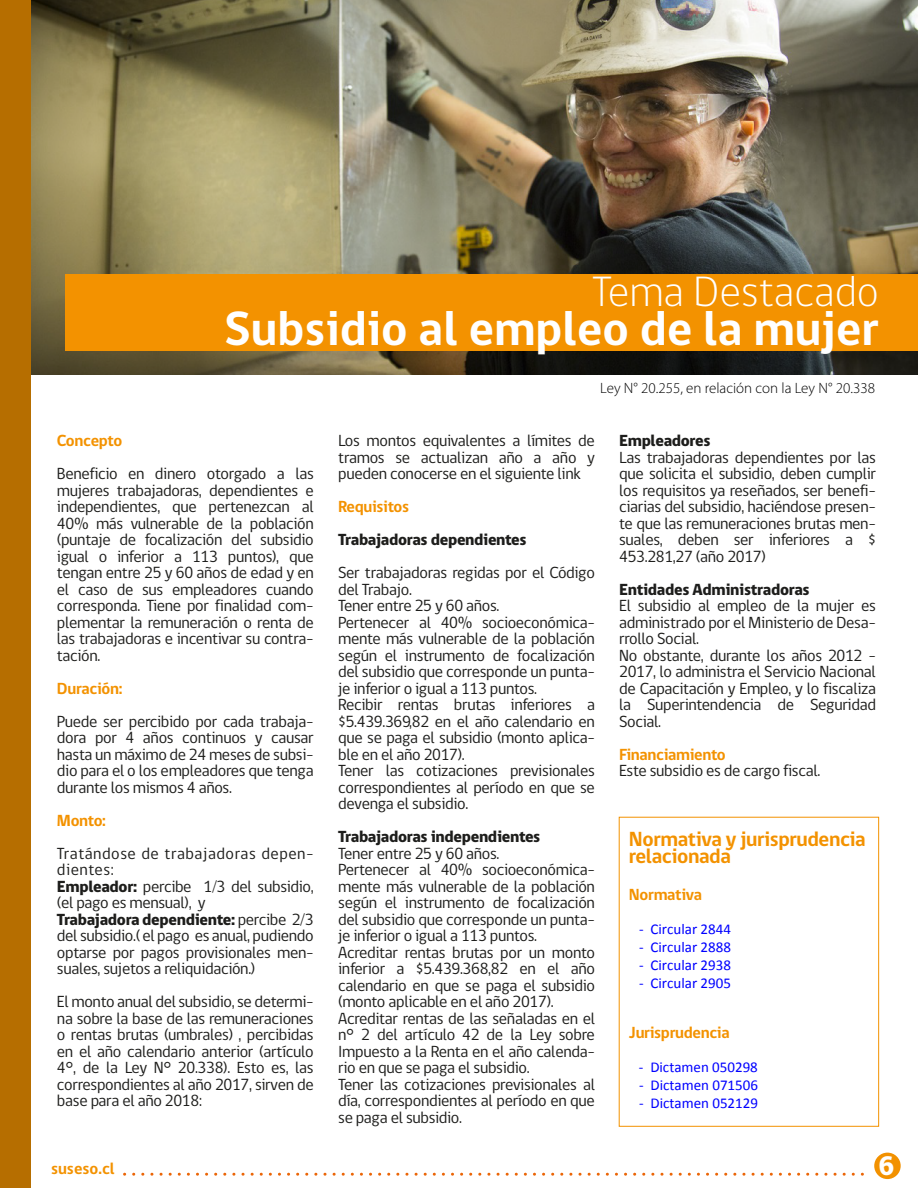
<style>
.page{position:relative;width:918px;height:1188px;background:#fff}
.page>*{position:absolute;margin:0;border:0;box-sizing:border-box;transform-origin:0 0}
.t1{font:700 49.2px "gob CL";color:#fff}
.t2{font:300 43.5px "gob CL";color:#fff}
.t3{font:800 27.3px "gob CL";color:#fff}
.t4{font:700 21px/16.5px "gob CL";letter-spacing:-.02em;color:#f39200}
.t5{font:16.5px/16.5px "gob CL";letter-spacing:-.02em;color:#1d1d1b;text-align:justify}
.t6{font:800 16.5px "gob CL";letter-spacing:-.02em;color:#1d1d1b}
.t7{font:700 16.5px "gob CL";letter-spacing:-.02em;color:#f39200}
.t8{font:700 16.5px "gob CL";color:#f39200}
.t9{font:15px "Calibri";color:#00f}
.t10{font:300 15px "Myriad Pro";color:#000}
.s1{font-weight:800}
</style>
<div class="page">
<img style="left:31px;top:0;width:887px;height:375px">
<div style="left:66px;top:275px;width:852px;height:76px;background:#f39200"></div>
<div style="left:0;top:0;width:31px;height:1188px;background:#b66e00"></div>
<div style="left:874px;top:1153px;width:27px;height:26px;background:#f29100;border-radius:50%"></div>
<svg style="left:125px;top:1173px;width:738px;height:3px"></svg>
<div style="left:619px;top:817px;width:260px;height:310px;border:1px solid #f39200"></div>
<h2 class="t2" style="left:592px;top:262px;width:289px">Tema Destacado</h2>
<h1 class="t1" style="left:224px;top:295px;width:656px">Subsidio al empleo de la mujer</h1>
<p class="t7" style="left:57px;top:429px;width:67px">Concepto</p>
<p class="t5" style="left:57px;top:466px;width:258px">Beneficio en dinero otorgado a las mujeres trabajadoras, dependientes e independientes, que pertenezcan al 40% más vulnerable de la población (puntaje de focalización del subsidio igual o inferior a 113 puntos), que tengan entre 25 y 60 años de edad y en el caso de sus empleadores cuando corresponda. Tiene por finalidad com&shy;plementar la remuneración o renta de las trabajadoras e incentivar su contra&shy;tación.</p>
<p class="t7" style="left:57px;top:677px;width:67px">Duración:</p>
<p class="t5" style="left:57px;top:713px;width:258px">Puede ser percibido por cada trabaja&shy;dora por 4 años continuos y causar hasta un máximo de 24 meses de subsi&shy;dio para el o los empleadores que tenga durante los mismos 4 años.</p>
<p class="t7" style="left:57px;top:809px;width:51px">Monto:</p>
<p class="t5" style="left:57px;top:845px;width:258px;text-align:left">Tratándose de trabajadoras depen&shy;dientes:<br><span class="s1">Empleador:</span> percibe 1/3 del subsidio, (el pago es mensual), y<br><span class="s1">Trabajadora dependiente:</span> percibe 2/3 del subsidio.( el pago es anual, pudiendo optarse por pagos provisionales men&shy;suales, sujetos a reliquidación.)</p>
<p class="t5" style="left:57px;top:994px;width:258px">El monto anual del subsidio, se determi&shy;na sobre la base de las remuneraciones o rentas brutas (umbrales) , percibidas en el año calendario anterior (artículo 4°, de la Ley N° 20.338). Esto es, las correspondientes al año 2017, sirven de base para el año 2018:</p>
<p class="t10" style="left:600px;top:379px;width:276px">Ley N° 20.255, en relación con la Ley N° 20.338</p>
<p class="t6" style="left:619px;top:429px;width:93px">Empleadores</p>
<p class="t5" style="left:619px;top:449px;width:258px">Las trabajadoras dependientes por las que solicita el subsidio, deben cumplir los requisitos ya reseñados, ser benefi&shy;ciarias del subsidio, haciéndose presen&shy;te que las remuneraciones brutas men&shy;suales, deben ser inferiores a $ 453.281,27 (año 2017)</p>
<p class="t6" style="left:619px;top:578px;width:192px">Entidades Administradoras</p>
<p class="t5" style="left:619px;top:598px;width:258px;text-align:left">El subsidio al empleo de la mujer es administrado por el Ministerio de Desa&shy;rrollo Social.<br>No obstante, durante los años 2012 -<br>2017, lo administra el Servicio Nacional de Capacitación y Empleo, y lo fiscaliza la Superintendencia de Seguridad<br>Social.</p>
<p class="t7" style="left:619px;top:743px;width:108px">Financiamiento</p>
<p class="t5" style="left:619px;top:763px;width:203px">Este subsidio es de cargo fiscal.</p>
<p class="t5" style="left:338px;top:433px;width:258px">Los montos equivalentes a límites de tramos se actualizan año a año y pueden conocerse en el siguiente link</p>
<p class="t7" style="left:338px;top:495px;width:72px">Requisitos</p>
<p class="t6" style="left:338px;top:528px;width:190px">Trabajadoras dependientes</p>
<p class="t5" style="left:338px;top:565px;width:258px;text-align:left">Ser trabajadoras regidas por el Código del Trabajo.<br>Tener entre 25 y 60 años.<br>Pertenecer al 40% socioeconómica&shy;mente más vulnerable de la población según el instrumento de focalización del subsidio que corresponde un punta&shy;je inferior o igual a 113 puntos.<br>Recibir rentas brutas inferiores a $5.439.369,82 en el año calendario en que se paga el subsidio (monto aplica&shy;ble en el año 2017).<br>Tener las cotizaciones previsionales correspondientes al período en que se devenga el subsidio.</p>
<p class="t6" style="left:338px;top:825px;width:204px">Trabajadoras independientes</p>
<p class="t5" style="left:338px;top:845px;width:258px;text-align:left">Tener entre 25 y 60 años.<br>Pertenecer al 40% socioeconómica&shy;mente más vulnerable de la población según el instrumento de focalización del subsidio que corresponde un punta&shy;je inferior o igual a 113 puntos.<br>Acreditar rentas brutas por un monto inferior a $5.439.368,82 en el año calendario en que se paga el subsidio (monto aplicable en el año 2017).<br>Acreditar rentas de las señaladas en el n° 2 del artículo 42 de la Ley sobre Impuesto a la Renta en el año calenda&shy;rio en que se paga el subsidio.<br>Tener las cotizaciones previsionales al día, correspondientes al período en que se paga el subsidio.</p>
<p class="t4" style="left:629px;top:831px;width:238px">Normativa y jurisprudencia relacionada</p>
<p class="t7" style="left:629px;top:883px;width:75px">Normativa</p>
<p class="t9" style="left:639px;top:920px;width:93px">- Circular 2844</p>
<p class="t9" style="left:639px;top:938px;width:93px">- Circular 2888</p>
<p class="t9" style="left:639px;top:956px;width:93px">- Circular 2938</p>
<p class="t9" style="left:639px;top:974px;width:93px">- Circular 2905</p>
<p class="t7" style="left:629px;top:1021px;width:102px">Jurisprudencia</p>
<p class="t9" style="left:639px;top:1058px;width:120px">- Dictamen 050298</p>
<p class="t9" style="left:639px;top:1076px;width:120px">- Dictamen 071506</p>
<p class="t9" style="left:639px;top:1094px;width:120px">- Dictamen 052129</p>
<p class="t8" style="left:51px;top:1157px;width:65px">suseso.cl</p>
<h3 class="t3" style="left:879px;top:1147px;width:18px">6</h3>
</div>
